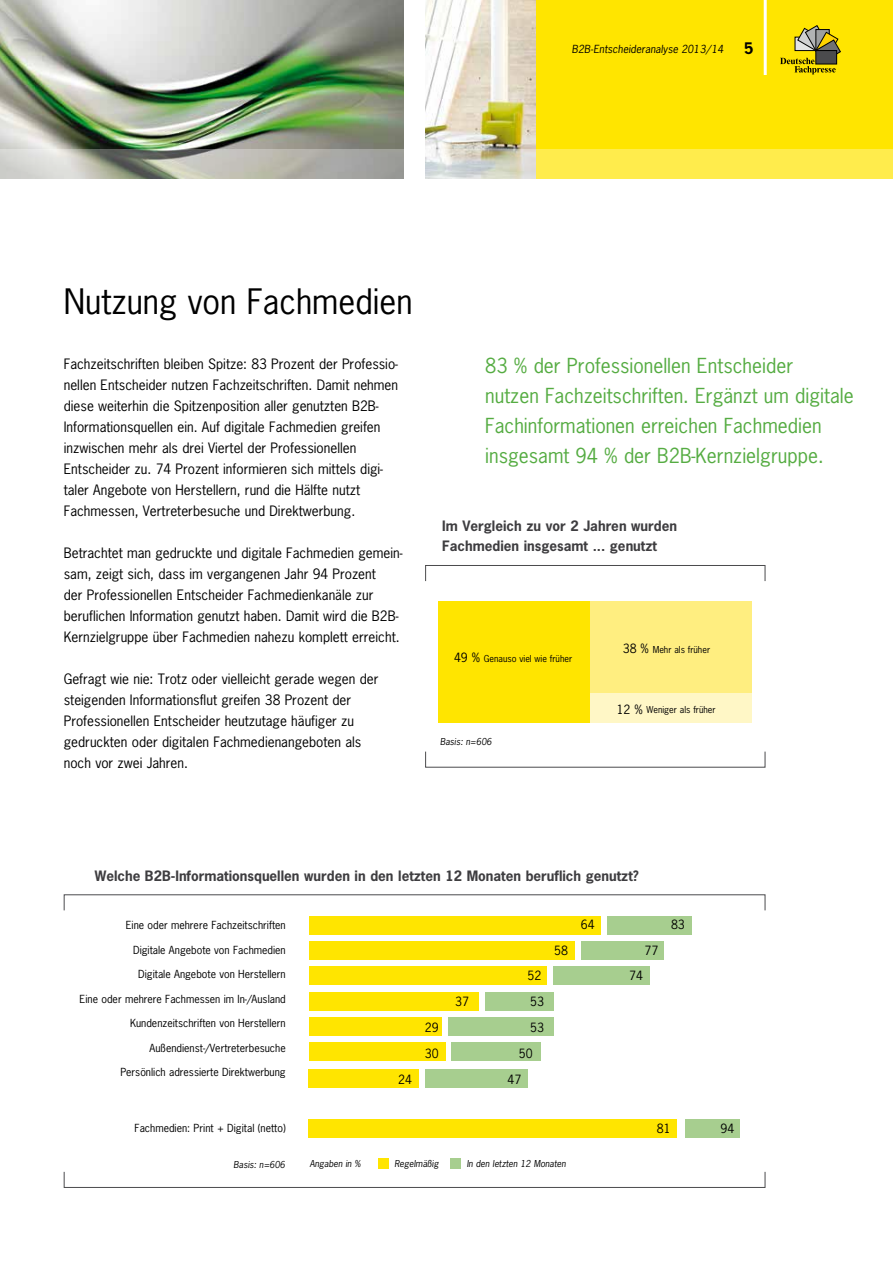
<style>
.page{position:relative;width:893px;height:1263px;background:#fff}
.page>*{position:absolute;margin:0;border:0;box-sizing:border-box;transform-origin:0 0}
.t1{font:33px "News Gothic";color:#000}
.t2{font:19.5px/30px "News Gothic";color:#55ac42}
.t3{font:700 15px "News Gothic";color:#000}
.t4{font:13.5px/21px "News Gothic";color:#000}
.t5{font:700 13.5px/19.5px "News Gothic";color:#3e3d40}
.t6{font:12px/25.8px "News Gothic";color:#000}
.t7{font:10.5px "News Gothic";color:#000}
.t8{font:italic 10.5px "News Gothic";color:#000}
.t9{font:italic 9px "News Gothic";color:#000}
.t10{font:9px "News Gothic";color:#000}
.s1{font-size:12px}
</style>
<div class="page">
<div style="left:519px;top:0;width:374px;height:179px;background:#ffe500"></div>
<hr style="left:764px;top:0;width:3px;height:75px;background:#fff">
<svg style="left:780px;top:26px;width:60px;height:48px"></svg>
<img style="left:0;top:0;width:404px;height:149px">
<div style="left:378px;top:1157px;width:11px;height:11px;background:#ffe500"></div>
<div style="left:450px;top:1157px;width:11px;height:11px;background:#a7ce8f"></div>
<div style="left:309px;top:916px;width:292px;height:18px;background:#ffe500"></div>
<div style="left:309px;top:992px;width:169px;height:18px;background:#ffe500"></div>
<div style="left:309px;top:941px;width:266px;height:18px;background:#ffe500"></div>
<div style="left:309px;top:1017px;width:133px;height:18px;background:#ffe500"></div>
<div style="left:309px;top:967px;width:237px;height:18px;background:#ffe500"></div>
<div style="left:309px;top:1042px;width:136px;height:18px;background:#ffe500"></div>
<div style="left:309px;top:1069px;width:110px;height:18px;background:#ffe500"></div>
<div style="left:438px;top:601px;width:152px;height:122px;background:#ffe500"></div>
<div style="left:590px;top:601px;width:161px;height:92px;background:#ffee80"></div>
<div style="left:590px;top:693px;width:161px;height:30px;background:#fff7c6"></div>
<div style="left:309px;top:1120px;width:368px;height:18px;background:#ffe500"></div>
<div style="left:607px;top:916px;width:84px;height:18px;background:#a7ce8f"></div>
<div style="left:485px;top:992px;width:69px;height:18px;background:#a7ce8f"></div>
<div style="left:581px;top:941px;width:83px;height:18px;background:#a7ce8f"></div>
<div style="left:448px;top:1017px;width:106px;height:18px;background:#a7ce8f"></div>
<div style="left:553px;top:967px;width:97px;height:18px;background:#a7ce8f"></div>
<div style="left:452px;top:1042px;width:89px;height:18px;background:#a7ce8f"></div>
<div style="left:425px;top:1069px;width:103px;height:18px;background:#a7ce8f"></div>
<div style="left:685px;top:1119px;width:55px;height:18px;background:#a7ce8f"></div>
<div style="left:64px;top:894px;width:701px;height:17px;border:1px solid #4b4b4d"></div>
<div style="left:64px;top:1171px;width:701px;height:17px;border:1px solid #4b4b4d"></div>
<div style="left:425px;top:565px;width:340px;height:16px;border:1px solid #4b4b4d"></div>
<img style="left:425px;top:0;width:111px;height:149px">
<svg style="left:0;top:149px;width:893px;height:30px"></svg>
<p class="t8" style="left:572px;top:42px;width:153px">B2B-Entscheideranalyse 2013/14</p>
<p class="t3" style="left:744px;top:38px;width:11px">5</p>
<h1 class="t1" style="left:64px;top:281px;width:350px">Nutzung von Fachmedien</h1>
<p class="t4" style="left:64px;top:353px;width:336px">Fachzeitschriften bleiben Spitze: 83 Prozent der Professio&shy;nellen Entscheider nutzen Fachzeitschriften. Damit nehmen diese weiterhin die Spitzenposition aller genutzten B2B-Informationsquellen ein. Auf digitale Fachmedien greifen inzwischen mehr als drei Viertel der Professionellen Entscheider zu. 74 Prozent informieren sich mittels digi&shy;taler Angebote von Herstellern, rund die Hälfte nutzt Fachmessen, Vertreterbesuche und Direktwerbung.</p>
<p class="t4" style="left:64px;top:542px;width:340px">Betrachtet man gedruckte und digitale Fachmedien gemein&shy;sam, zeigt sich, dass im vergangenen Jahr 94 Prozent<br>der Professionellen Entscheider Fachmedienkanäle zur beruflichen Information genutzt haben. Damit wird die B2B-Kernzielgruppe über Fachmedien nahezu komplett erreicht.</p>
<p class="t4" style="left:64px;top:668px;width:316px">Gefragt wie nie: Trotz oder vielleicht gerade wegen der steigenden Informationsflut greifen 38 Prozent der Professionellen Entscheider heutzutage häufiger zu gedruckten oder digitalen Fachmedienangeboten als noch vor zwei Jahren.</p>
<h2 class="t2" style="left:485px;top:350px;width:370px">83 % der Professionellen Entscheider<br>nutzen Fachzeitschriften. Ergänzt um digitale Fachinformationen erreichen Fachmedien insgesamt 94 % der B2B-Kernzielgruppe.</h2>
<p class="t5" style="left:442px;top:516px;width:236px">Im Vergleich zu vor 2 Jahren wurden<br>Fachmedien insgesamt ... genutzt</p>
<p class="t10" style="left:454px;top:653px;width:120px"><span class="s1">49 %</span> Genauso viel wie früher</p>
<p class="t9" style="left:440px;top:736px;width:53px">Basis: n=606</p>
<p class="t10" style="left:623px;top:643px;width:89px"><span class="s1">38 %</span> Mehr als früher</p>
<p class="t10" style="left:617px;top:704px;width:100px"><span class="s1">12 %</span> Weniger als früher</p>
<p class="t5" style="left:95px;top:866px;width:546px">Welche B2B-Informationsquellen wurden in den letzten 12 Monaten beruflich genutzt?</p>
<p class="t7" style="left:126px;top:918px;width:162px">Eine oder mehrere Fachzeitschriften</p>
<p class="t7" style="left:133px;top:943px;width:154px">Digitale Angebote von Fachmedien</p>
<p class="t7" style="left:138px;top:967px;width:149px">Digitale Angebote von Herstellern</p>
<p class="t7" style="left:80px;top:992px;width:208px">Eine oder mehrere Fachmessen im In-/Ausland</p>
<p class="t7" style="left:130px;top:1016px;width:157px">Kundenzeitschriften von Herstellern</p>
<p class="t7" style="left:150px;top:1041px;width:138px">Außendienst-/Vertreterbesuche</p>
<p class="t7" style="left:120px;top:1065px;width:167px">Persönlich adressierte Direktwerbung</p>
<p class="t6" style="left:581px;top:911px;width:15px">64</p>
<p class="t6" style="left:554px;top:937px;width:15px">58</p>
<p class="t6" style="left:644px;top:937px;width:15px">77</p>
<p class="t6" style="left:528px;top:963px;width:15px">52</p>
<p class="t6" style="left:629px;top:963px;width:15px">74</p>
<p class="t6" style="left:455px;top:988px;width:15px">37</p>
<p class="t6" style="left:530px;top:988px;width:15px">53</p>
<p class="t6" style="left:530px;top:1014px;width:15px">53</p>
<p class="t6" style="left:519px;top:1040px;width:15px">50</p>
<p class="t6" style="left:507px;top:1066px;width:15px">47</p>
<p class="t6" style="left:425px;top:1014px;width:15px">29<br>30</p>
<p class="t6" style="left:398px;top:1066px;width:15px">24</p>
<p class="t6" style="left:671px;top:911px;width:15px">83</p>
<p class="t7" style="left:135px;top:1121px;width:153px">Fachmedien: Print + Digital (netto)</p>
<p class="t9" style="left:234px;top:1158px;width:53px">Basis: n=606</p>
<p class="t9" style="left:310px;top:1158px;width:52px">Angaben in %</p>
<p class="t9" style="left:394px;top:1158px;width:46px">Regelmäßig</p>
<p class="t9" style="left:467px;top:1158px;width:101px">In den letzten 12 Monaten</p>
<p class="t6" style="left:657px;top:1116px;width:15px">81</p>
<p class="t6" style="left:720px;top:1116px;width:15px">94</p>
</div>
